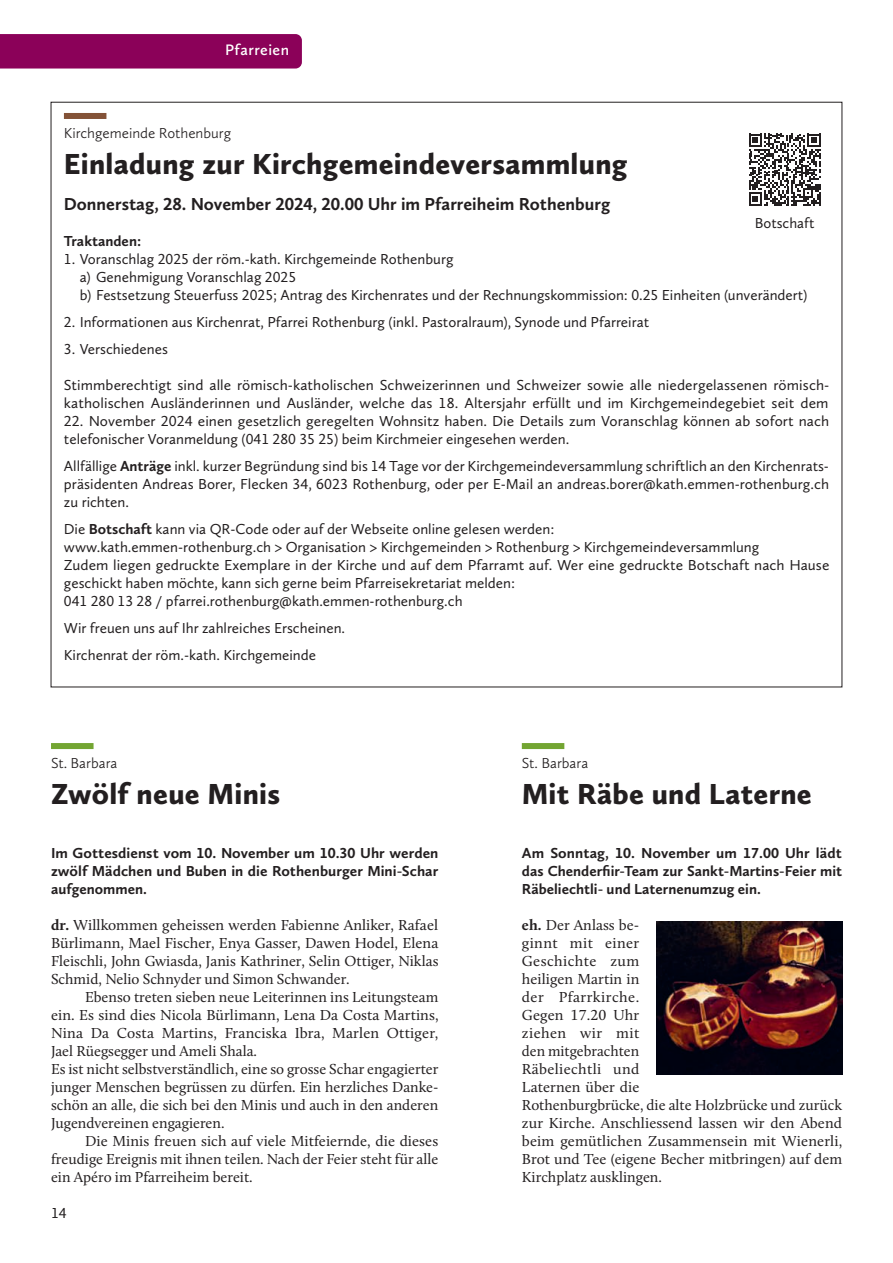
<style>
.page{position:relative;width:893px;height:1263px;background:#fff}
.page>*{position:absolute;margin:0;border:0;box-sizing:border-box;transform-origin:0 0}
.t1{font:900 30px "Calluna Sans";letter-spacing:.01em;color:#231f20}
.t2{font:700 18px "Calluna Sans";color:#231f20}
.t3{font:600 15.75px "Calluna Sans";letter-spacing:.03em;color:#fff}
.t4{font:15px/18px "Calluna Sans";color:#231f20}
.t5{font:15px/18px "Calluna";color:#231f20;text-align:justify}
.t6{font:700 15px/18px "Calluna Sans";color:#231f20;text-align:justify}
.t7{font:300 15px "Calluna Sans";color:#231f20}
.s1{font-weight:700}
</style>
<div class="page">
<div style="left:64px;top:113px;width:42px;height:6px;background:#835237"></div>
<div style="left:51px;top:743px;width:43px;height:6px;background:#73a532"></div>
<div style="left:522px;top:743px;width:42px;height:6px;background:#73a532"></div>
<img style="left:656px;top:921px;width:186px;height:153px">
<svg style="left:749px;top:134px;width:72px;height:72px"></svg>
<div style="left:0;top:34px;width:302px;height:35px;background:#8b0159"></div>
<p class="t3" style="left:225px;top:40px;width:66px">Pfarreien</p>
<p class="t7" style="left:64px;top:124px;width:169px">Kirchgemeinde Rothenburg</p>
<h1 class="t1" style="left:64px;top:145px;width:565px">Einladung zur Kirchgemeindeversammlung</h1>
<p class="t2" style="left:64px;top:193px;width:548px">Donnerstag, 28. November 2024, 20.00 Uhr im Pfarreiheim Rothenburg</p>
<p class="t6" style="left:64px;top:232px;width:79px">Traktanden:</p>
<p class="t4" style="left:80px;top:250px;width:729px;text-indent:-16px">1. Voranschlag 2025 der röm.-kath. Kirchgemeinde Rothenburg<br>a) Genehmigung Voranschlag 2025<br>b) Festsetzung Steuerfuss 2025; Antrag des Kirchenrates und der Rechnungskommission: 0.25 Einheiten (unverändert)</p>
<p class="t4" style="left:64px;top:313px;width:587px">2. Informationen aus Kirchenrat, Pfarrei Rothenburg (inkl. Pastoralraum), Synode und Pfarreirat</p>
<p class="t4" style="left:64px;top:340px;width:106px">3. Verschiedenes</p>
<p class="t4" style="left:64px;top:376px;width:767px">Stimmberechtigt sind alle römisch-katholischen Schweizerinnen und Schweizer sowie alle niedergelassenen römisch&shy;katholischen Ausländerinnen und Ausländer, welche das 18. Altersjahr erfüllt und im Kirchgemeindegebiet seit dem</p>
<p class="t4" style="left:64px;top:412px;width:767px">22. November 2024 einen gesetzlich geregelten Wohnsitz haben. Die Details zum Voranschlag können ab sofort nach telefonischer Voranmeldung (041 280 35 25) beim Kirchmeier eingesehen werden.</p>
<p class="t4" style="left:64px;top:457px;width:767px;text-align:justify">Allfällige <span class="s1">Anträge</span> inkl. kurzer Begründung sind bis 14 Tage vor der Kirchgemeindeversammlung schriftlich an den Kirchenrats&shy;präsidenten Andreas Borer, Flecken 34, 6023 Rothenburg, oder per E-Mail an andreas.borer@kath.emmen-rothenburg.ch zu richten.</p>
<p class="t4" style="left:64px;top:520px;width:767px">Die <span class="s1">Botschaft</span> kann via QR-Code oder auf der Webseite online gelesen werden:<br>www.kath.emmen-rothenburg.ch &gt; Organisation &gt; Kirchgemeinden &gt; Rothenburg &gt; Kirchgemeindeversammlung<br>Zudem liegen gedruckte Exemplare in der Kirche und auf dem Pfarramt auf. Wer eine gedruckte Botschaft nach Hause geschickt haben möchte, kann sich gerne beim Pfarreisekretariat melden:<br>041 280 13 28 / pfarrei.rothenburg@kath.emmen-rothenburg.ch</p>
<p class="t4" style="left:64px;top:614px;width:283px;line-height:27px">Wir freuen uns auf Ihr zahlreiches Erscheinen.<br>Kirchenrat der röm.-kath. Kirchgemeinde</p>
<p class="t4" style="left:755px;top:214px;width:61px">Botschaft</p>
<p class="t7" style="left:51px;top:754px;width:68px">St. Barbara</p>
<h1 class="t1" style="left:51px;top:775px;width:231px">Zwölf neue Minis</h1>
<p class="t6" style="left:51px;top:844px;width:389px">Im Gottesdienst vom 10. November um 10.30 Uhr werden zwölf Mädchen und Buben in die Rothenburger Mini-Schar aufgenommen.</p>
<p class="t5" style="left:51px;top:916px;width:389px"><span class="s1">dr.</span> Willkommen geheissen werden Fabienne Anliker, Rafael Bürlimann, Mael Fischer, Enya Gasser, Dawen Hodel, Elena Fleischli, John Gwiasda, Janis Kathriner, Selin Ottiger, Niklas Schmid, Nelio Schnyder und Simon Schwander.</p>
<p class="t5" style="left:51px;top:988px;width:389px;text-align:left;text-indent:34px">Ebenso treten sieben neue Leiterinnen ins Leitungsteam ein. Es sind dies Nicola Bürlimann, Lena Da Costa Martins, Nina Da Costa Martins, Franciska Ibra, Marlen Ottiger, Jael Rüegsegger und Ameli Shala.<br>Es ist nicht selbstverständlich, eine so grosse Schar engagierter junger Menschen begrüssen zu dürfen. Ein herzliches Danke&shy;schön an alle, die sich bei den Minis und auch in den anderen Jugendvereinen engagieren.</p>
<p class="t5" style="left:51px;top:1132px;width:389px;text-indent:34px">Die Minis freuen sich auf viele Mitfeiernde, die dieses freudige Ereignis mit ihnen teilen. Nach der Feier steht für alle ein Apéro im Pfarreiheim bereit.</p>
<p class="t4" style="left:51px;top:1204px;width:17px">14</p>
<p class="t7" style="left:522px;top:754px;width:68px">St. Barbara</p>
<h1 class="t1" style="left:522px;top:775px;width:292px">Mit Räbe und Laterne</h1>
<p class="t6" style="left:522px;top:844px;width:322px">Am Sonntag, 10. November um 17.00 Uhr lädt das Chenderfiir-Team zur Sankt-Martins-Feier mit Räbeliechtli- und Laternenumzug ein.</p>
<p class="t5" style="left:522px;top:916px;width:322px;text-align:left"><span class="s1">eh.</span> Der Anlass be-<br>ginnt mit einer<br>Geschichte zum<br>heiligen Martin in<br>der Pfarrkirche.<br>Gegen 17.20 Uhr<br>ziehen wir mit<br>den mitgebrachten<br>Räbeliechtli und<br>Laternen über die<br>Rothenburgbrücke, die alte Holzbrücke und zurück zur Kirche. Anschliessend lassen wir den Abend beim gemütlichen Zusammensein mit Wienerli,<br>Brot und Tee (eigene Becher mitbringen) auf dem<br>Kirchplatz ausklingen.</p>
</div>
